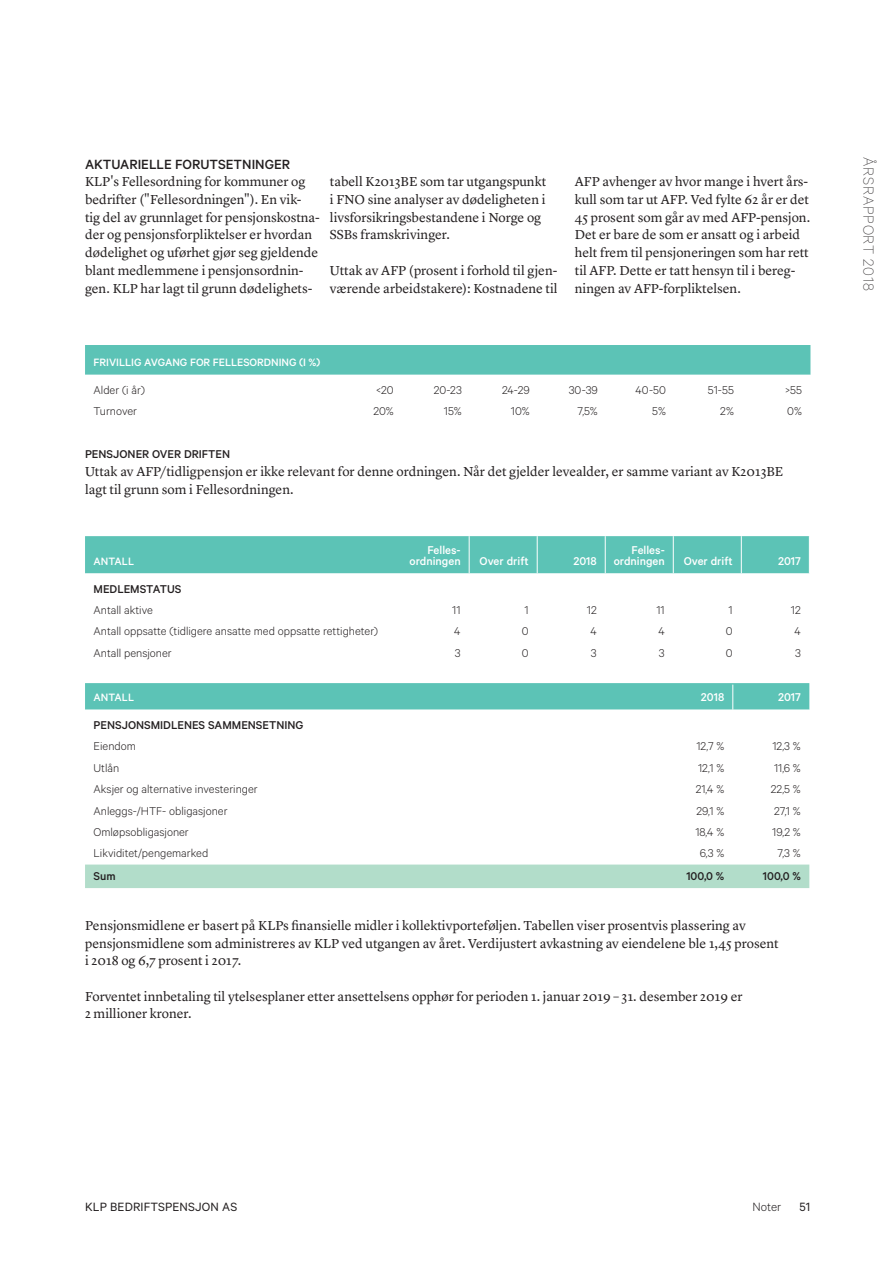
<style>
.page{position:relative;width:893px;height:1263px;background:#fff}
.page>*{position:absolute;margin:0;border:0;box-sizing:border-box;transform-origin:0 0}
.t1{font:100 16.5px "Calibre";letter-spacing:.04em;color:#393637}
._17_Brødtekst_Mellom{font:500 15px "Calibre";color:#231f20}
._17_Brødtekst{font:13.5px/17.7px "Lyon Text";color:#231f20}
.t2{font:13.5px "Calibre";letter-spacing:.01em;color:#231f20}
.t3{font:300 13.5px "Calibre";color:#231f20}
._17_tabelltekst_vens{font:300 12.75px "Calibre";color:#231f20}
._17_tabelltall_høyre{font:300 12.75px "Calibre";color:#231f20}
._17_Topprad_høyre_hv{font:500 12.75px "Calibre";color:#fff}
._17_Tabellheading{font:500 12.75px "Calibre";color:#231f20}
._17_tabelltall_høyre-2{font:500 12.75px "Calibre";color:#231f20}
._17_tabelltekst_vens-2{font:500 12.75px "Calibre";color:#231f20}
._17_topprad_venstre{font:500 12px "Calibre";color:#fff}
</style>
<div class="page">
<div style="left:85px;top:345px;width:725px;height:30px;background:#5cc3b6"></div>
<svg style="left:85px;top:573px;width:724px;height:1px"></svg>
<div style="left:85px;top:536px;width:724px;height:37px;background:#5cc3b6"></div>
<hr style="left:469px;top:536px;width:1px;height:37px;background:#fff">
<hr style="left:537px;top:536px;width:1px;height:37px;background:#fff">
<hr style="left:605px;top:536px;width:1px;height:37px;background:#fff">
<hr style="left:673px;top:536px;width:1px;height:37px;background:#fff">
<hr style="left:741px;top:536px;width:1px;height:37px;background:#fff">
<div style="left:85px;top:864px;width:724px;height:24px;background:#b2ddca"></div>
<svg style="left:85px;top:683px;width:724px;height:27px;background:#60c4b7"></svg>
<p class="_17_Brødtekst_Mellom" style="left:85px;top:155px;width:206px">AKTUARIELLE FORUTSETNINGER</p>
<p class="_17_Brødtekst" style="left:85px;top:172px;width:236px">KLP's Fellesordning for kommuner og bedrifter ("Fellesordningen"). En vik&shy;tig del av grunnlaget for pensjonskostna&shy;der og pensjonsforpliktelser er hvordan dødelighet og uførhet gjør seg gjeldende blant medlemmene i pensjonsordnin&shy;gen. KLP har lagt til grunn dødelighets-</p>
<p class="_17_Brødtekst" style="left:330px;top:172px;width:218px">tabell K2013BE som tar utgangspunkt i FNO sine analyser av dødeligheten i livsforsikringsbestandene i Norge og SSBs framskrivinger.</p>
<p class="_17_Brødtekst" style="left:330px;top:260px;width:229px">Uttak av AFP (prosent i forhold til gjen&shy;værende arbeidstakere): Kostnadene til</p>
<p class="_17_Brødtekst" style="left:575px;top:172px;width:237px">AFP avhenger av hvor mange i hvert års&shy;kull som tar ut AFP. Ved fylte 62 år er det 45 prosent som går av med AFP-pensjon.<br>Det er bare de som er ansatt og i arbeid helt frem til pensjoneringen som har rett til AFP. Dette er tatt hensyn til i bereg&shy;ningen av AFP-forpliktelsen.</p>
<p class="_17_topprad_venstre" style="left:94px;top:356px;width:228px">FRIVILLIG AVGANG FOR FELLESORDNING (I %)</p>
<p class="_17_tabelltekst_vens" style="left:94px;top:383px;width:53px">Alder (i år)</p>
<p class="_17_tabelltall_høyre" style="left:376px;top:383px;width:19px">&lt;20</p>
<p class="_17_tabelltall_høyre" style="left:434px;top:383px;width:30px">20-23</p>
<p class="_17_tabelltall_høyre" style="left:502px;top:383px;width:29px">24-29</p>
<p class="_17_tabelltall_høyre" style="left:569px;top:383px;width:31px">30-39</p>
<p class="_17_tabelltall_høyre" style="left:636px;top:383px;width:32px">40-50</p>
<p class="_17_tabelltall_høyre" style="left:708px;top:383px;width:28px">51-55</p>
<p class="_17_tabelltall_høyre" style="left:785px;top:383px;width:18px">&gt;55</p>
<p class="_17_tabelltekst_vens" style="left:94px;top:404px;width:45px">Turnover</p>
<p class="_17_tabelltall_høyre" style="left:373px;top:404px;width:22px">20%</p>
<p class="_17_tabelltall_høyre" style="left:444px;top:404px;width:19px">15%</p>
<p class="_17_tabelltall_høyre" style="left:511px;top:404px;width:20px">10%</p>
<p class="_17_tabelltall_høyre" style="left:577px;top:404px;width:22px">7,5%</p>
<p class="_17_tabelltall_høyre" style="left:652px;top:404px;width:15px">5%</p>
<p class="_17_tabelltall_høyre" style="left:720px;top:404px;width:15px">2%</p>
<p class="_17_tabelltall_høyre" style="left:787px;top:404px;width:16px">0%</p>
<p class="_17_Tabellheading" style="left:85px;top:447px;width:147px">PENSJONER OVER DRIFTEN</p>
<p class="_17_Brødtekst" style="left:85px;top:462px;width:700px">Uttak av AFP/tidligpensjon er ikke relevant for denne ordningen. Når det gjelder levealder, er samme variant av K2013BE lagt til grunn som i Fellesordningen.</p>
<p class="_17_topprad_venstre" style="left:94px;top:554px;width:42px">ANTALL</p>
<p class="_17_Topprad_høyre_hv" style="left:427px;top:543px;width:35px">Felles-</p>
<p class="_17_Topprad_høyre_hv" style="left:410px;top:553px;width:53px">ordningen</p>
<p class="_17_Topprad_høyre_hv" style="left:480px;top:553px;width:51px">Over drift</p>
<p class="_17_Topprad_høyre_hv" style="left:573px;top:553px;width:25px">2018</p>
<p class="_17_Topprad_høyre_hv" style="left:632px;top:543px;width:35px">Felles-</p>
<p class="_17_Topprad_høyre_hv" style="left:614px;top:553px;width:53px">ordningen</p>
<p class="_17_Topprad_høyre_hv" style="left:684px;top:553px;width:51px">Over drift</p>
<p class="_17_Topprad_høyre_hv" style="left:778px;top:553px;width:24px">2017</p>
<p class="_17_Tabellheading" style="left:94px;top:581px;width:89px">MEDLEMSTATUS</p>
<p class="_17_tabelltekst_vens" style="left:94px;top:602px;width:61px">Antall aktive</p>
<p class="_17_tabelltall_høyre" style="left:452px;top:602px;width:10px">11</p>
<p class="_17_tabelltall_høyre" style="left:524px;top:602px;width:6px">1</p>
<p class="_17_tabelltall_høyre" style="left:587px;top:602px;width:11px">12</p>
<p class="_17_tabelltall_høyre" style="left:656px;top:602px;width:10px">11</p>
<p class="_17_tabelltall_høyre" style="left:729px;top:602px;width:6px">1</p>
<p class="_17_tabelltall_høyre" style="left:791px;top:602px;width:11px">12</p>
<p class="_17_tabelltekst_vens" style="left:94px;top:624px;width:286px">Antall oppsatte (tidligere ansatte med oppsatte rettigheter)</p>
<p class="_17_tabelltall_høyre" style="left:454px;top:624px;width:8px">4</p>
<p class="_17_tabelltall_høyre" style="left:522px;top:624px;width:8px">0</p>
<p class="_17_tabelltall_høyre" style="left:590px;top:624px;width:8px">4</p>
<p class="_17_tabelltall_høyre" style="left:658px;top:624px;width:8px">4</p>
<p class="_17_tabelltall_høyre" style="left:726px;top:624px;width:8px">0</p>
<p class="_17_tabelltall_høyre" style="left:794px;top:624px;width:8px">4</p>
<p class="_17_tabelltekst_vens" style="left:94px;top:645px;width:80px">Antall pensjoner</p>
<p class="_17_tabelltall_høyre" style="left:455px;top:645px;width:7px">3</p>
<p class="_17_tabelltall_høyre" style="left:522px;top:645px;width:8px">0</p>
<p class="_17_tabelltall_høyre" style="left:591px;top:645px;width:7px">3</p>
<p class="_17_tabelltall_høyre" style="left:659px;top:645px;width:7px">3</p>
<p class="_17_tabelltall_høyre" style="left:726px;top:645px;width:8px">0</p>
<p class="_17_tabelltall_høyre" style="left:795px;top:645px;width:7px">3</p>
<p class="_17_topprad_venstre" style="left:94px;top:690px;width:42px">ANTALL</p>
<p class="_17_Topprad_høyre_hv" style="left:701px;top:690px;width:25px">2018</p>
<p class="_17_Topprad_høyre_hv" style="left:778px;top:690px;width:24px">2017</p>
<p class="_17_Tabellheading" style="left:94px;top:717px;width:211px">PENSJONSMIDLENES SAMMENSETNING</p>
<p class="_17_tabelltekst_vens" style="left:94px;top:739px;width:44px">Eiendom</p>
<p class="_17_tabelltall_høyre" style="left:696px;top:739px;width:29px">12,7 %</p>
<p class="_17_tabelltall_høyre" style="left:772px;top:739px;width:30px">12,3 %</p>
<p class="_17_tabelltekst_vens" style="left:94px;top:760px;width:27px">Utlån</p>
<p class="_17_tabelltall_høyre" style="left:698px;top:760px;width:28px">12,1 %</p>
<p class="_17_tabelltall_høyre" style="left:774px;top:760px;width:28px">11,6 %</p>
<p class="_17_tabelltekst_vens" style="left:94px;top:782px;width:166px">Aksjer og alternative investeringer</p>
<p class="_17_tabelltall_høyre" style="left:696px;top:782px;width:30px">21,4 %</p>
<p class="_17_tabelltall_høyre" style="left:771px;top:782px;width:32px">22,5 %</p>
<p class="_17_tabelltekst_vens" style="left:94px;top:803px;width:135px">Anleggs-/HTF- obligasjoner</p>
<p class="_17_tabelltall_høyre" style="left:696px;top:803px;width:29px">29,1 %</p>
<p class="_17_tabelltall_høyre" style="left:774px;top:803px;width:28px">27,1 %</p>
<p class="_17_tabelltekst_vens" style="left:94px;top:824px;width:97px">Omløpsobligasjoner</p>
<p class="_17_tabelltall_høyre" style="left:695px;top:824px;width:30px">18,4 %</p>
<p class="_17_tabelltall_høyre" style="left:772px;top:824px;width:30px">19,2 %</p>
<p class="_17_tabelltekst_vens" style="left:94px;top:846px;width:116px">Likviditet/pengemarked</p>
<p class="_17_tabelltall_høyre" style="left:700px;top:846px;width:26px">6,3 %</p>
<p class="_17_tabelltall_høyre" style="left:778px;top:846px;width:25px">7,3 %</p>
<p class="_17_tabelltekst_vens-2" style="left:94px;top:868px;width:24px">Sum</p>
<p class="_17_tabelltall_høyre-2" style="left:686px;top:868px;width:39px">100,0 %</p>
<p class="_17_tabelltall_høyre-2" style="left:763px;top:868px;width:39px">100,0 %</p>
<p class="_17_Brødtekst" style="left:85px;top:915px;width:695px">Pensjonsmidlene er basert på KLPs finansielle midler i kollektivporteføljen. Tabellen viser prosentvis plassering av pensjonsmidlene som administreres av KLP ved utgangen av året. Verdijustert avkastning av eiendelene ble 1,45 prosent i 2018 og 6,7 prosent i 2017.</p>
<p class="_17_Brødtekst" style="left:85px;top:986px;width:659px">Forventet innbetaling til ytelsesplaner etter ansettelsens opphør for perioden 1. januar 2019 – 31. desember 2019 er<br>2 millioner kroner.</p>
<p class="t1" style="left:878px;top:157px;width:135px;rotate:90deg">ÅRSRAPPORT 2018</p>
<p class="t2" style="left:85px;top:1198px;width:154px">KLP BEDRIFTSPENSJON AS</p>
<p class="t3" style="left:753px;top:1198px;width:30px">Noter</p>
<p class="t2" style="left:800px;top:1198px;width:12px">51</p>
</div>
